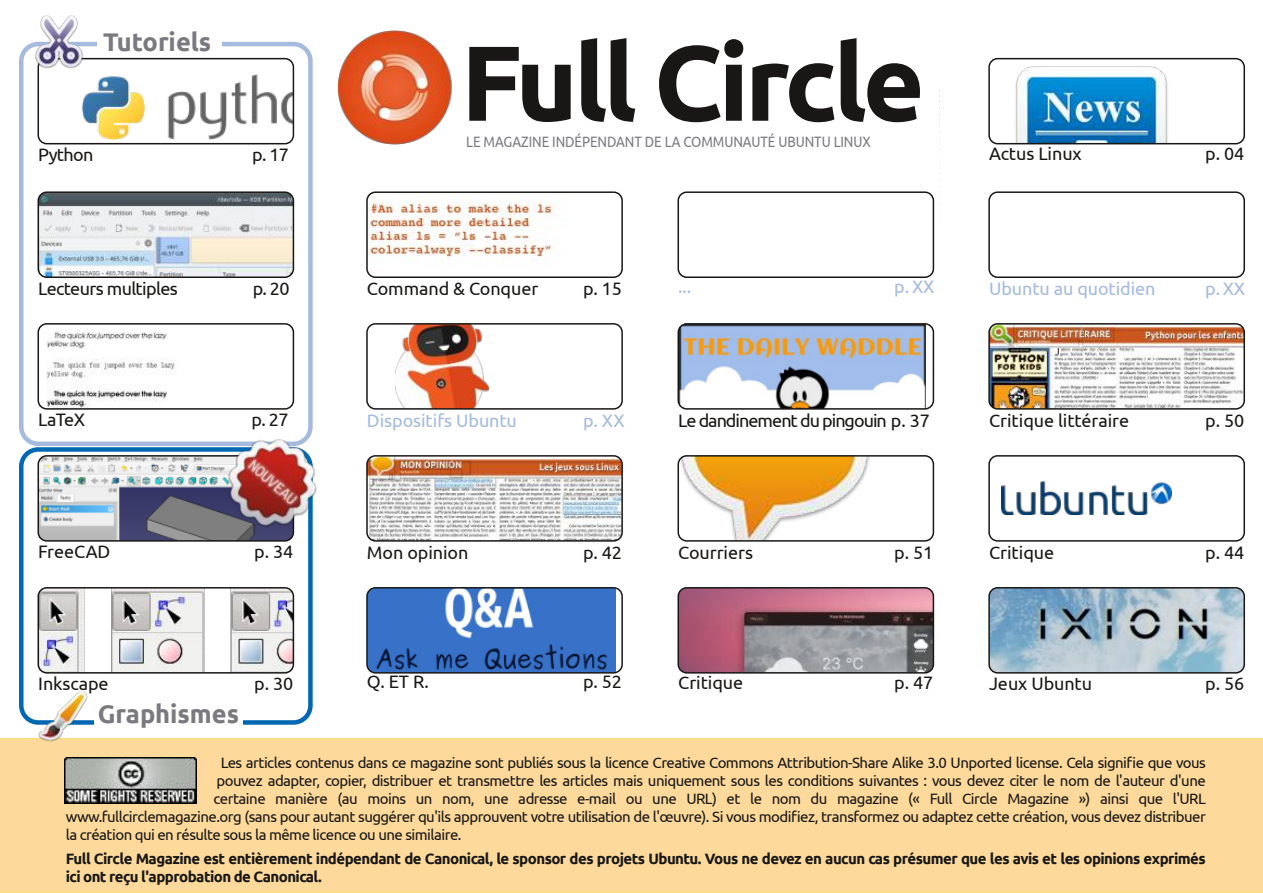
<style>
.page{position:relative;width:1263px;height:893px;background:#fff}
.page>*{position:absolute;margin:0;border:0;box-sizing:border-box;transform-origin:0 0}
.t1{font:700 106.5px "Ubuntu";letter-spacing:-.04em;color:#181715}
.t2{font:700 25.5px "Ubuntu";color:#79797f}
.t3{font:700 24px "Ubuntu";color:#181715}
.t4{font:18px "Ubuntu";letter-spacing:-.005em;color:#181715}
.t5{font:18px "Ubuntu";letter-spacing:-.005em;color:#a5badd}
.t6{font:18px "Ubuntu";letter-spacing:-.055em;color:#181715}
.t7{font:18px "Ubuntu";letter-spacing:-.035em;color:#181715}
.t8{font:15px "Ubuntu";letter-spacing:-.035em;color:#181715}
.t9{font:700 15px/18px "Ubuntu";letter-spacing:-.035em;color:#181715}
.t10{font:15px "Ubuntu";letter-spacing:-.01em;color:#79797f;scale:.88 1}
</style>
<div class="page">
<svg style="left:936px;top:89px;width:4px;height:649px"></svg>
<div style="left:19px;top:447px;width:294px;height:278px;border:4px solid #0068b2;border-radius:17px"></div>
<div style="left:318px;top:70px;width:621px;height:667px;background:#fff"></div>
<div style="left:19px;top:42px;width:294px;height:404px;border:4px solid #a5badd;border-radius:17px"></div>
<div style="left:0;top:738px;width:1263px;height:155px;background:#fdd99b"></div>
<img style="left:64px;top:757px;width:132px;height:47px">
<img style="left:38px;top:324px;width:137px;height:85px">
<div style="left:38px;top:323px;width:256px;height:87px;border:2px solid #181715;border-radius:9px"></div>
<img style="left:38px;top:192px;width:255px;height:85px;border-radius:9px">
<div style="left:38px;top:191px;width:256px;height:87px;border:2px solid #181715;border-radius:9px"></div>
<img style="left:38px;top:59px;width:255px;height:85px;border-radius:9px">
<div style="left:38px;top:58px;width:256px;height:86px;border:2px solid #181715;border-radius:9px"></div>
<img style="left:38px;top:456px;width:255px;height:85px;border-radius:9px">
<div style="left:38px;top:455px;width:256px;height:87px;border:2px solid #181715;border-radius:9px"></div>
<img style="left:339px;top:30px;width:113px;height:114px">
<div style="left:97px;top:23px;width:124px;height:32px;background:#fff"></div>
<img style="left:369px;top:590px;width:246px;height:81px">
<div style="left:366px;top:587px;width:257px;height:87px;border:2px solid #181715;border-radius:9px"></div>
<img style="left:367px;top:456px;width:255px;height:85px;border-radius:9px">
<div style="left:366px;top:455px;width:257px;height:87px;border:2px solid #181715;border-radius:9px"></div>
<img style="left:369px;top:194px;width:186px;height:70px">
<div style="left:366px;top:191px;width:257px;height:87px;border:2px solid #181715;border-radius:9px"></div>
<img style="left:38px;top:588px;width:255px;height:85px;border-radius:9px">
<div style="left:38px;top:587px;width:256px;height:87px;border:2px solid #181715;border-radius:9px"></div>
<img style="left:1002px;top:481px;width:169px;height:34px">
<div style="left:988px;top:455px;width:257px;height:87px;border:2px solid #181715;border-radius:9px"></div>
<img style="left:680px;top:458px;width:190px;height:81px">
<div style="left:677px;top:455px;width:257px;height:87px;border:2px solid #181715;border-radius:9px"></div>
<img style="left:678px;top:588px;width:255px;height:85px;border-radius:9px">
<div style="left:677px;top:587px;width:257px;height:87px;border:2px solid #181715;border-radius:9px"></div>
<img style="left:680px;top:326px;width:246px;height:81px">
<div style="left:677px;top:323px;width:257px;height:87px;border:2px solid #181715;border-radius:9px"></div>
<img style="left:1015px;top:66px;width:153px;height:75px">
<div style="left:988px;top:58px;width:257px;height:86px;border:2px solid #181715;border-radius:9px"></div>
<div style="left:677px;top:191px;width:257px;height:87px;border:2px solid #181715;border-radius:9px"></div>
<img style="left:989px;top:324px;width:255px;height:85px;border-radius:9px">
<div style="left:988px;top:323px;width:257px;height:87px;border:2px solid #181715;border-radius:9px"></div>
<img style="left:989px;top:588px;width:255px;height:85px;border-radius:9px">
<div style="left:988px;top:587px;width:257px;height:87px;border:2px solid #181715;border-radius:9px"></div>
<img style="left:33px;top:15px;width:52px;height:53px">
<div style="left:95px;top:695px;width:148px;height:32px;background:#fff"></div>
<img style="left:38px;top:692px;width:50px;height:49px">
<img style="left:395px;top:326px;width:95px;height:81px">
<div style="left:366px;top:323px;width:257px;height:87px;border:2px solid #181715;border-radius:9px"></div>
<div style="left:988px;top:191px;width:257px;height:87px;border:2px solid #181715;border-radius:9px"></div>
<img style="left:219px;top:431px;width:98px;height:108px">
<h2 class="t2" style="left:103px;top:27px;width:110px">Tutoriels</h2>
<p class="t4" style="left:38px;top:144px;width:57px">Python</p>
<p class="t4" style="left:252px;top:144px;width:38px">p. 17</p>
<h1 class="t1" style="left:461px;top:21px;width:465px">Full Circle</h1>
<p class="t10" style="left:466px;top:133px;width:461px">LE MAGAZINE INDÉPENDANT DE LA COMMUNAUTÉ UBUNTU LINUX</p>
<p class="t4" style="left:989px;top:144px;width:94px">Actus Linux</p>
<p class="t4" style="left:1205px;top:144px;width:41px">p. 04</p>
<p class="t7" style="left:38px;top:278px;width:141px">Lecteurs multiples</p>
<p class="t4" style="left:253px;top:278px;width:38px">p. 20</p>
<p class="t4" style="left:367px;top:278px;width:173px">Command &amp; Conquer</p>
<p class="t4" style="left:583px;top:278px;width:41px">p. 15</p>
<p class="t5" style="left:678px;top:276px;width:15px">...</p>
<p class="t5" style="left:894px;top:276px;width:42px">p. XX</p>
<p class="t5" style="left:989px;top:278px;width:168px">Ubuntu au quotidien</p>
<p class="t5" style="left:1205px;top:278px;width:42px">p. XX</p>
<p class="t4" style="left:38px;top:409px;width:48px">LaTeX</p>
<p class="t4" style="left:252px;top:409px;width:38px">p. 27</p>
<p class="t5" style="left:367px;top:410px;width:151px">Dispositifs Ubuntu</p>
<p class="t5" style="left:583px;top:410px;width:43px">p. XX</p>
<p class="t6" style="left:678px;top:410px;width:253px">Le dandinement du pingouin p. 37</p>
<p class="t4" style="left:989px;top:410px;width:142px">Critique littéraire</p>
<p class="t4" style="left:1205px;top:410px;width:41px">p. 50</p>
<p class="t4" style="left:38px;top:542px;width:74px">FreeCAD</p>
<p class="t4" style="left:254px;top:542px;width:41px">p. 34</p>
<p class="t4" style="left:367px;top:542px;width:103px">Mon opinion</p>
<p class="t4" style="left:583px;top:542px;width:41px">p. 42</p>
<p class="t4" style="left:678px;top:542px;width:76px">Courriers</p>
<p class="t4" style="left:894px;top:542px;width:41px">p. 51</p>
<p class="t4" style="left:989px;top:542px;width:66px">Critique</p>
<p class="t4" style="left:1205px;top:542px;width:41px">p. 44</p>
<p class="t4" style="left:38px;top:673px;width:72px">Inkscape</p>
<p class="t4" style="left:254px;top:673px;width:41px">p. 30</p>
<p class="t4" style="left:367px;top:672px;width:63px">Q. ET R.</p>
<p class="t4" style="left:583px;top:672px;width:41px">p. 52</p>
<p class="t4" style="left:678px;top:672px;width:66px">Critique</p>
<p class="t4" style="left:894px;top:672px;width:41px">p. 47</p>
<p class="t4" style="left:989px;top:673px;width:105px">Jeux Ubuntu</p>
<p class="t4" style="left:1205px;top:673px;width:41px">p. 56</p>
<h2 class="t2" style="left:98px;top:699px;width:143px">Graphismes</h2>
<p class="t8" style="left:221px;top:754px;width:986px">Les articles contenus dans ce magazine sont publiés sous la licence Creative Commons Attribution-Share Alike 3.0 Unported license. Cela signifie que vous</p>
<p class="t8" style="left:217px;top:772px;width:991px">pouvez adapter, copier, distribuer et transmettre les articles mais uniquement sous les conditions suivantes : vous devez citer le nom de l'auteur d'une</p>
<p class="t8" style="left:214px;top:790px;width:994px">certaine manière (au moins un nom, une adresse e-mail ou une URL) et le nom du magazine (« Full Circle Magazine ») ainsi que l'URL</p>
<p class="t8" style="left:66px;top:808px;width:1141px">www.fullcirclemagazine.org (sans pour autant suggérer qu'ils approuvent votre utilisation de l'œuvre). Si vous modifiez, transformez ou adaptez cette création, vous devez distribuer</p>
<p class="t8" style="left:66px;top:826px;width:397px">la création qui en résulte sous la même licence ou une similaire.</p>
<p class="t9" style="left:66px;top:850px;width:1141px">Full Circle Magazine est entièrement indépendant de Canonical, le sponsor des projets Ubuntu. Vous ne devez en aucun cas présumer que les avis et les opinions exprimés ici ont reçu l'approbation de Canonical.</p>
<h3 class="t3" style="left:673px;top:857px;width:15px">2</h3>
</div>
